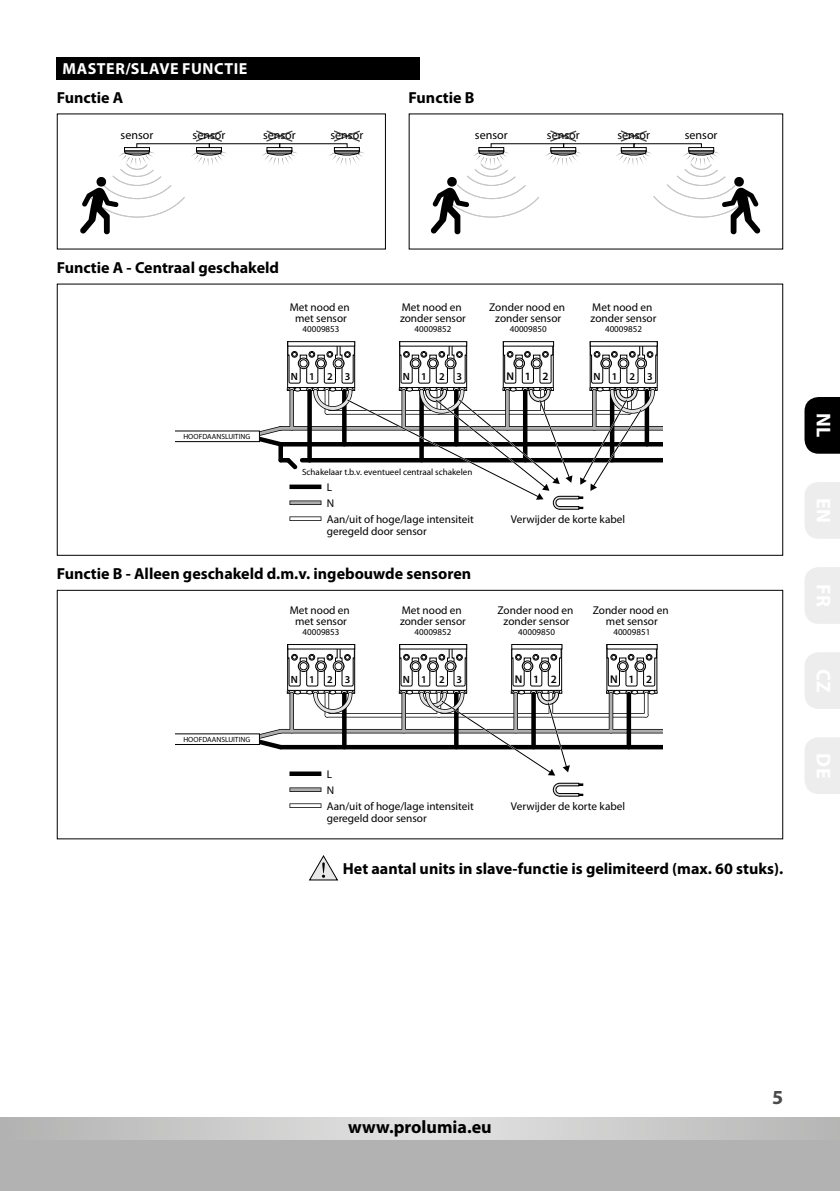
<style>
.page{position:relative;width:840px;height:1191px;background:#fff}
.page>*{position:absolute;margin:0;border:0;box-sizing:border-box;transform-origin:0 0}
.t1{font:700 20px "Myriad Pro";color:#fff}
.t2{font:700 20px "Myriad Pro";color:#4a4a49}
.t3{font:700 18px "Myriad Pro";color:#000}
.t4{font:700 16px "Myriad Pro";color:#000}
.t5{font:700 16px "Myriad Pro";letter-spacing:.035em;color:#fff}
.t6{font:12px "Myriad Pro";color:#000}
.t7{font:11.2px/10.4px "Myriad Pro";color:#000;text-align:center}
.t8{font:600 11.2px "Myriad Pro";letter-spacing:.995em;color:#000}
.t9{font:600 10.4px "Myriad Pro";letter-spacing:1.145em;color:#000}
.t10{font:9px "Myriad Pro";color:#000}
.t11{font:7.6px "Myriad Pro";color:#000}
</style>
<div class="page">
<div style="left:0;top:1140px;width:839px;height:51px;background:#b3b2b2"></div>
<svg style="left:0;top:1117px;width:839px;height:23px;background:#cbcbcb"></svg>
<svg style="left:196px;top:130px;width:26px;height:12px"></svg>
<svg style="left:266px;top:130px;width:27px;height:12px"></svg>
<svg style="left:333px;top:130px;width:27px;height:12px"></svg>
<div style="left:124px;top:147px;width:26px;height:4px;border:1px solid #000"></div>
<div style="left:124px;top:150px;width:26px;height:3px;border:1px solid #000"></div>
<div style="left:196px;top:147px;width:26px;height:4px;border:1px solid #000"></div>
<div style="left:196px;top:150px;width:26px;height:3px;border:1px solid #000"></div>
<div style="left:266px;top:147px;width:26px;height:4px;border:1px solid #000"></div>
<div style="left:266px;top:150px;width:26px;height:3px;border:1px solid #000"></div>
<svg style="left:262px;top:151px;width:35px;height:14px"></svg>
<div style="left:334px;top:147px;width:25px;height:4px;border:1px solid #000"></div>
<div style="left:334px;top:150px;width:25px;height:3px;border:1px solid #000"></div>
<svg style="left:329px;top:151px;width:36px;height:14px"></svg>
<svg style="left:80px;top:151px;width:147px;height:83px"></svg>
<svg style="left:550px;top:130px;width:27px;height:12px"></svg>
<svg style="left:620px;top:130px;width:27px;height:12px"></svg>
<div style="left:478px;top:147px;width:26px;height:4px;border:1px solid #000"></div>
<div style="left:478px;top:150px;width:26px;height:3px;border:1px solid #000"></div>
<div style="left:550px;top:147px;width:26px;height:4px;border:1px solid #000"></div>
<div style="left:550px;top:150px;width:26px;height:3px;border:1px solid #000"></div>
<div style="left:620px;top:147px;width:26px;height:4px;border:1px solid #000"></div>
<div style="left:620px;top:150px;width:26px;height:3px;border:1px solid #000"></div>
<div style="left:688px;top:147px;width:25px;height:4px;border:1px solid #000"></div>
<div style="left:688px;top:150px;width:25px;height:3px;border:1px solid #000"></div>
<svg style="left:430px;top:151px;width:151px;height:83px"></svg>
<svg style="left:616px;top:151px;width:143px;height:83px"></svg>
<div style="left:57px;top:57px;width:363px;height:22px;background:#000"></div>
<svg style="left:309px;top:855px;width:29px;height:25px"></svg>
<div style="left:57px;top:283px;width:725px;height:273px;border:1px solid #000"></div>
<div style="left:57px;top:590px;width:725px;height:249px;border:1px solid #000"></div>
<hr style="left:309px;top:458px;width:354px;height:4px;background:#000">
<hr style="left:280px;top:426px;width:383px;height:4px;background:#2d2d2d">
<hr style="left:280px;top:427px;width:383px;height:3px;background:#aeaeae">
<hr style="left:280px;top:442px;width:383px;height:4px;background:#000">
<div style="left:171px;top:430px;width:89px;height:12px;border:1px solid #000"></div>
<div style="left:169px;top:420px;width:5px;height:32px;background:#fff"></div>
<svg style="left:243px;top:341px;width:414px;height:169px"></svg>
<svg style="left:289px;top:484px;width:32px;height:5px"></svg>
<svg style="left:289px;top:500px;width:32px;height:5px"></svg>
<svg style="left:289px;top:516px;width:32px;height:5px"></svg>
<hr style="left:290px;top:485px;width:30px;height:3px;background:#000">
<hr style="left:290px;top:501px;width:30px;height:3px;background:#aeaeae">
<hr style="left:290px;top:517px;width:30px;height:3px;background:#fff">
<div style="left:606px;top:690px;width:51px;height:3px;border:1px solid #000"></div>
<svg style="left:606px;top:649px;width:50px;height:45px"></svg>
<div style="left:606px;top:644px;width:51px;height:5px;border:1px solid #000"></div>
<hr style="left:327px;top:713px;width:318px;height:4px;background:#3e3e3e">
<svg style="left:643px;top:694px;width:5px;height:21px"></svg>
<hr style="left:327px;top:714px;width:318px;height:3px;background:#fff">
<hr style="left:644px;top:694px;width:3px;height:21px;background:#fff">
<svg style="left:289px;top:716px;width:5px;height:13px"></svg>
<hr style="left:280px;top:729px;width:383px;height:4px;background:#7e7e7e">
<svg style="left:608px;top:694px;width:5px;height:35px"></svg>
<hr style="left:290px;top:694px;width:3px;height:37px;background:#aeaeae">
<hr style="left:280px;top:729px;width:383px;height:3px;background:#aeaeae">
<hr style="left:609px;top:694px;width:3px;height:37px;background:#aeaeae">
<svg style="left:342px;top:694px;width:4px;height:53px"></svg>
<svg style="left:626px;top:694px;width:1px;height:51px"></svg>
<hr style="left:280px;top:745px;width:383px;height:4px;background:#000">
<hr style="left:627px;top:694px;width:3px;height:53px;background:#000">
<svg style="left:260px;top:729px;width:26px;height:21px"></svg>
<div style="left:171px;top:733px;width:89px;height:12px;border:1px solid #000"></div>
<div style="left:169px;top:723px;width:5px;height:32px;background:#fff"></div>
<svg style="left:287px;top:644px;width:68px;height:72px"></svg>
<svg style="left:399px;top:644px;width:183px;height:153px"></svg>
<svg style="left:289px;top:771px;width:32px;height:5px"></svg>
<svg style="left:289px;top:787px;width:32px;height:5px"></svg>
<svg style="left:289px;top:803px;width:32px;height:5px"></svg>
<hr style="left:290px;top:772px;width:30px;height:3px;background:#000">
<hr style="left:290px;top:788px;width:30px;height:3px;background:#aeaeae">
<hr style="left:290px;top:804px;width:30px;height:3px;background:#fff">
<svg style="left:804px;top:397px;width:35px;height:57px;background:#0f0f0f"></svg>
<div style="left:805px;top:482px;width:34px;height:57px;background:#ededed"></div>
<div style="left:805px;top:652px;width:34px;height:57px;background:#ededed"></div>
<div style="left:805px;top:567px;width:34px;height:57px;background:#ededed"></div>
<div style="left:805px;top:737px;width:34px;height:57px;background:#ededed"></div>
<h3 class="t5" style="left:63px;top:60px;width:186px">MASTER/SLAVE FUNCTIE</h3>
<h3 class="t4" style="left:57px;top:88px;width:68px">Functie A</h3>
<h3 class="t4" style="left:408px;top:88px;width:67px">Functie B</h3>
<p class="t6" style="left:120px;top:127px;width:34px">sensor</p>
<p class="t6" style="left:192px;top:127px;width:34px">sensor</p>
<p class="t6" style="left:263px;top:127px;width:34px">sensor</p>
<p class="t6" style="left:330px;top:127px;width:34px">sensor</p>
<p class="t6" style="left:474px;top:127px;width:34px">sensor</p>
<p class="t6" style="left:546px;top:127px;width:34px">sensor</p>
<p class="t6" style="left:617px;top:127px;width:34px">sensor</p>
<p class="t6" style="left:684px;top:127px;width:34px">sensor</p>
<h3 class="t4" style="left:57px;top:258px;width:224px">Functie A - Centraal geschakeld</h3>
<p class="t7" style="left:289px;top:302px;width:62px">Met nood en met sensor</p>
<p class="t10" style="left:302px;top:324px;width:38px">40009853</p>
<p class="t7" style="left:400px;top:302px;width:67px;text-align:left">Met nood en zonder sensor</p>
<p class="t10" style="left:414px;top:324px;width:38px">40009852</p>
<p class="t7" style="left:489px;top:302px;width:77px">Zonder nood en zonder sensor</p>
<p class="t10" style="left:509px;top:324px;width:38px">40009850</p>
<p class="t7" style="left:590px;top:302px;width:67px;text-align:left">Met nood en zonder sensor</p>
<p class="t10" style="left:604px;top:324px;width:38px">40009852</p>
<p class="t9" style="left:291px;top:370px;width:61px">N123</p>
<p class="t9" style="left:402px;top:370px;width:61px">N123</p>
<p class="t8" style="left:506px;top:370px;width:44px">N12</p>
<p class="t9" style="left:593px;top:370px;width:61px">N123</p>
<p class="t11" style="left:183px;top:432px;width:68px">HOOFDAANSLUITING</p>
<p class="t10" style="left:302px;top:467px;width:172px">Schakelaar t.b.v. eventueel centraal schakelen</p>
<p class="t7" style="left:326px;top:482px;width:7px">L</p>
<p class="t7" style="left:326px;top:498px;width:9px">N</p>
<p class="t7" style="left:326px;top:514px;width:148px">Aan/uit of hoge/lage intensiteit</p>
<p class="t7" style="left:510px;top:514px;width:116px">Verwijder de korte kabel</p>
<p class="t7" style="left:326px;top:526px;width:101px">geregeld door sensor</p>
<h3 class="t4" style="left:57px;top:565px;width:416px">Functie B - Alleen geschakeld d.m.v. ingebouwde sensoren</h3>
<p class="t7" style="left:289px;top:605px;width:62px">Met nood en met sensor</p>
<p class="t10" style="left:302px;top:627px;width:38px">40009853</p>
<p class="t7" style="left:400px;top:605px;width:67px;text-align:left">Met nood en zonder sensor</p>
<p class="t10" style="left:414px;top:627px;width:38px">40009852</p>
<p class="t7" style="left:497px;top:605px;width:77px">Zonder nood en zonder sensor</p>
<p class="t10" style="left:518px;top:627px;width:38px">40009850</p>
<p class="t7" style="left:592px;top:605px;width:77px">Zonder nood en met sensor</p>
<p class="t10" style="left:613px;top:627px;width:38px">40009851</p>
<p class="t11" style="left:183px;top:735px;width:68px">HOOFDAANSLUITING</p>
<p class="t9" style="left:291px;top:673px;width:61px">N123</p>
<p class="t9" style="left:402px;top:673px;width:61px">N123</p>
<p class="t8" style="left:514px;top:672px;width:44px">N12</p>
<p class="t8" style="left:609px;top:672px;width:44px">N12</p>
<p class="t7" style="left:326px;top:769px;width:7px">L</p>
<p class="t7" style="left:326px;top:785px;width:9px">N</p>
<p class="t7" style="left:326px;top:801px;width:148px">Aan/uit of hoge/lage intensiteit</p>
<p class="t7" style="left:510px;top:801px;width:116px">Verwijder de korte kabel</p>
<p class="t7" style="left:326px;top:813px;width:101px">geregeld door sensor</p>
<h3 class="t4" style="left:342px;top:859px;width:441px">Het aantal units in slave-functie is gelimiteerd (max. 60 stuks).</h3>
<h1 class="t1" style="left:834px;top:413px;width:26px;rotate:90deg">NL</h1>
<h2 class="t3" style="left:348px;top:1117px;width:145px">www.prolumia.eu</h2>
<h1 class="t2" style="left:771px;top:1086px;width:13px">5</h1>
</div>
